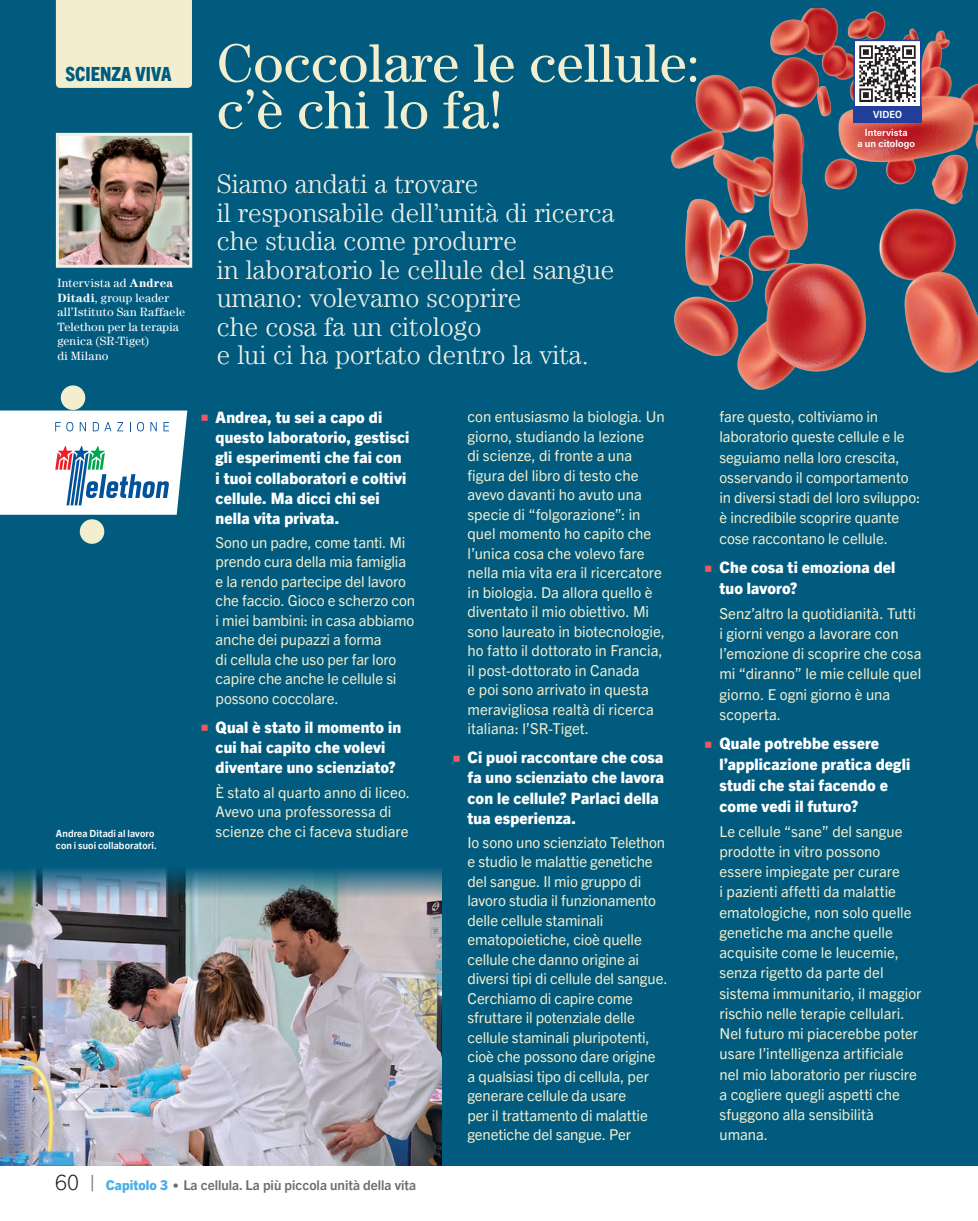
<style>
.page{position:relative;width:978px;height:1221px;background:#fff}
.page>*{position:absolute;margin:0;border:0;box-sizing:border-box;transform-origin:0 0}
.t1{font:54.6px/46.5px "Century Std";color:#f2eece}
.t2{font:300 27px/28.5px "Century Std";color:#f0f0e6}
.t3{font:800 condensed 19.5px "Trade Gothic Next LT Pro";color:#005b7f}
.t4{font:800 15.75px/20.2px "Trade Gothic Next LT Pro";letter-spacing:.01em;color:#fff}
.t5{font:15px/19.5px "Trade Gothic Next LT Pro";letter-spacing:-.005em;color:#f2eece}
.t6{font:700 13.5px "Trade Gothic Next LT Pro";color:#6c6d70}
.t7{font:12px/14.4px "Century Std";letter-spacing:.02em;color:#fff}
.t8{font:700 9.9px/11.4px "Trade Gothic Next LT Pro";letter-spacing:.01em;color:#fff}
.t9{font:700 9.9px/17.4px "Univers Next Pro";letter-spacing:.01em;color:#fff;text-align:center;scale:.9 1}
.s1{font-weight:700}
.s2{font-family:"Zapf Essentials Markers";font-weight:400;font-size:9.3px;color:#f0595f}
.s3{font-weight:300;font-size:21px;color:#231f20}
.s4{font-weight:300;font-size:21px}
.s5{font-weight:800;color:#4bafe3}
.s6{font-weight:300;font-size:12px}
</style>
<div class="page">
<div style="left:0;top:0;width:978px;height:1165px;background:#005b7f"></div>
<div style="left:61px;top:385px;width:24px;height:25px;background:#f2eece;border-radius:50%"></div>
<div style="left:80px;top:519px;width:24px;height:24px;background:#f2eece;border-radius:50%"></div>
<div style="left:56px;top:0;width:136px;height:88px;background:#f2eece"></div>
<img style="left:60px;top:137px;width:128px;height:127px">
<div style="left:56px;top:133px;width:136px;height:135px;border:3px solid #f0f0e6"></div>
<img style="left:0;top:868px;width:441px;height:297px">
<img style="left:670px;top:9px;width:308px;height:381px">
<img style="left:856px;top:43px;width:62px;height:62px">
<div style="left:853px;top:40px;width:68px;height:68px;border:2px solid #223f99"></div>
<div style="left:853px;top:106px;width:68px;height:17px;background:#223f99"></div>
<svg style="left:0;top:410px;width:187px;height:104px"></svg>
<h3 class="t3" style="left:65px;top:61px;width:108px">SCIENZA VIVA</h3>
<p class="t7" style="left:57px;top:276px;width:129px">Intervista ad <span class="s1">Andrea<br>Ditadi</span>, group leader all’Istituto San Raffaele<br>Telethon per la terapia genica (SR-Tiget)<br>di Milano</p>
<h1 class="t1" style="left:217px;top:39px;width:485px">Coccolare le cellule: c’è chi lo fa!</h1>
<h2 class="t2" style="left:217px;top:169px;width:399px">Siamo andati a trovare<br>il responsabile dell’unità di ricerca che studia come produrre<br>in laboratorio le cellule del sangue umano: volevamo scoprire<br>che cosa fa un citologo<br>e lui ci ha portato dentro la vita.</h2>
<p class="t9" style="left:865px;top:106px;width:49px">VIDEO<br>Intervista</p>
<p class="t9" style="left:857px;top:135px;width:66px">a un citologo</p>
<p class="t8" style="left:56px;top:827px;width:102px">Andrea Ditadi al lavoro con i suoi collaboratori.</p>
<p class="t4" style="left:216px;top:406px;width:195px;text-indent:-15px"><span class="s2">7</span> Andrea, tu sei a capo di questo laboratorio, gestisci gli esperimenti che fai con i tuoi collaboratori e coltivi cellule. Ma dicci chi sei nella vita privata.</p>
<p class="t5" style="left:216px;top:531px;width:201px">Sono un padre, come tanti. Mi prendo cura della mia famiglia e la rendo partecipe del lavoro che faccio. Gioco e scherzo con i miei bambini: in casa abbiamo anche dei pupazzi a forma<br>di cellula che uso per far loro capire che anche le cellule si possono coccolare.</p>
<p class="t4" style="left:216px;top:715px;width:187px;text-indent:-15px"><span class="s2">7</span> Qual è stato il momento in cui hai capito che volevi diventare uno scienziato?</p>
<p class="t5" style="left:216px;top:781px;width:196px">È stato al quarto anno di liceo.<br>Avevo una professoressa di scienze che ci faceva studiare</p>
<p class="t6" style="left:55px;top:1175px;width:362px"><span class="s3">60</span> <span class="s4">|</span> <span class="s5">Capitolo 3</span> <span class="s6">•</span> La cellula. La più piccola unità della vita</p>
<p class="t5" style="left:467px;top:406px;width:199px">con entusiasmo la biologia. Un giorno, studiando la lezione<br>di scienze, di fronte a una figura del libro di testo che avevo davanti ho avuto una specie di “folgorazione”: in quel momento ho capito che l’unica cosa che volevo fare nella mia vita era il ricercatore in biologia. Da allora quello è diventato il mio obiettivo. Mi sono laureato in biotecnologie, ho fatto il dottorato in Francia, il post-dottorato in Canada<br>e poi sono arrivato in questa meravigliosa realtà di ricerca italiana: l’SR-Tiget.</p>
<p class="t4" style="left:467px;top:746px;width:198px;text-indent:-15px"><span class="s2">7</span> Ci puoi raccontare che cosa fa uno scienziato che lavora con le cellule? Parlaci della tua esperienza.</p>
<p class="t5" style="left:467px;top:831px;width:201px">Io sono uno scienziato Telethon e studio le malattie genetiche del sangue. Il mio gruppo di lavoro studia il funzionamento delle cellule staminali ematopoietiche, cioè quelle cellule che danno origine ai diversi tipi di cellule del sangue.<br>Cerchiamo di capire come sfruttare il potenziale delle cellule staminali pluripotenti, cioè che possono dare origine<br>a qualsiasi tipo di cellula, per generare cellule da usare<br>per il trattamento di malattie genetiche del sangue. Per</p>
<p class="t5" style="left:719px;top:405px;width:202px;line-height:20.2px">fare questo, coltiviamo in laboratorio queste cellule e le seguiamo nella loro crescita, osservando il comportamento in diversi stadi del loro sviluppo: è incredibile scoprire quante cose raccontano le cellule.</p>
<p class="t4" style="left:719px;top:555px;width:177px;line-height:21px;text-indent:-15px"><span class="s2">7</span> Che cosa ti emoziona del tuo lavoro?</p>
<p class="t5" style="left:719px;top:602px;width:203px;line-height:20.2px">Senz’altro la quotidianità. Tutti i giorni vengo a lavorare con l’emozione di scoprire che cosa mi “diranno” le mie cellule quel giorno. E ogni giorno è una scoperta.</p>
<p class="t4" style="left:719px;top:731px;width:192px;line-height:21px;text-indent:-15px"><span class="s2">7</span> Quale potrebbe essere l’applicazione pratica degli studi che stai facendo e come vedi il futuro?</p>
<p class="t5" style="left:719px;top:820px;width:203px;line-height:20.2px">Le cellule “sane” del sangue prodotte in vitro possono essere impiegate per curare<br>i pazienti affetti da malattie ematologiche, non solo quelle genetiche ma anche quelle acquisite come le leucemie, senza rigetto da parte del sistema immunitario, il maggior rischio nelle terapie cellulari.<br>Nel futuro mi piacerebbe poter usare l’intelligenza artificiale nel mio laboratorio per riuscire a cogliere quegli aspetti che sfuggono alla sensibilità umana.</p>
</div>
